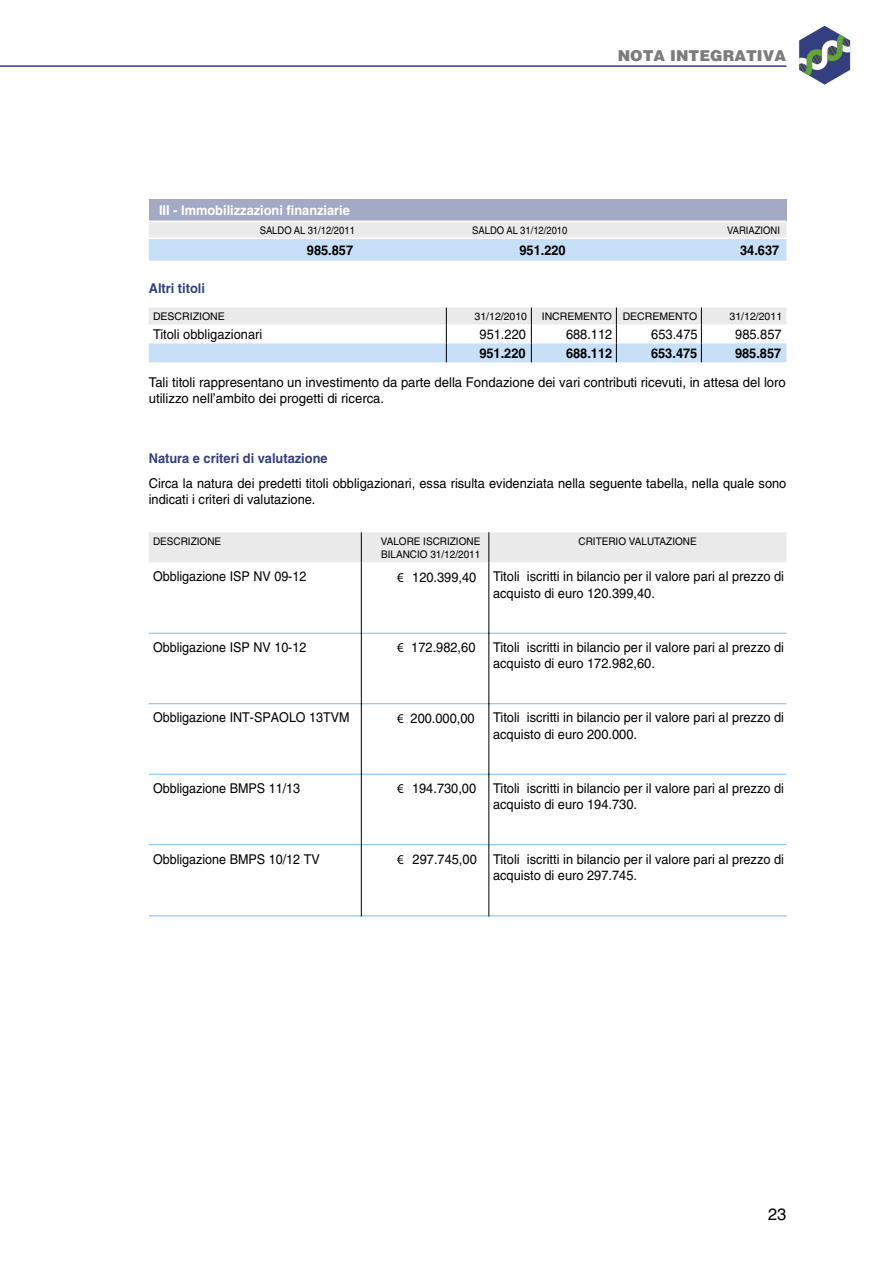
<style>
.page{position:relative;width:893px;height:1263px;background:#fff}
.page>*{position:absolute;margin:0;border:0;box-sizing:border-box;transform-origin:0 0}
.t1{font:16.5px "Helvetica";color:#000}
.t2{font:900 15px "Helvetica";color:#7c7c7c}
.t3{font:13.5px/16.5px "Helvetica";color:#000;scale:.95 1}
.t4{font:13.5px/15.5px "Helvetica";color:#000}
.t5{font:13.5px "Helvetica";color:#000;scale:.93 1}
.t6{font:700 13.5px "Helvetica";color:#000;scale:.95 1}
.t7{font:700 13.5px "Helvetica";color:#333f7f;scale:.95 1}
.t8{font:700 13.5px "Helvetica";color:#fff;scale:.95 1}
.t9{font:10.5px/13.5px "Helvetica";color:#000;scale:.95 1}
.t10{font:10.5px "Helvetica";color:#000}
.t11{font:10.5px "Helvetica";color:#000;scale:.9 1}
.s1{font-family:"Eurofont"}
</style>
<div class="page">
<div style="left:149px;top:199px;width:637px;height:22px;background:#a4a9c6"></div>
<svg style="left:149px;top:222px;width:637px;height:39px;background:#d6e4f1"></svg>
<hr style="left:149px;top:238px;width:637px;height:1px;background:#fff">
<svg style="left:149px;top:308px;width:637px;height:54px"></svg>
<div style="left:149px;top:532px;width:637px;height:30px;background:#eaeaea"></div>
<hr style="left:149px;top:633px;width:212px;height:1px;background:#79bced">
<hr style="left:362px;top:633px;width:126px;height:1px;background:#79bced">
<hr style="left:489px;top:633px;width:297px;height:1px;background:#79bced">
<hr style="left:361px;top:532px;width:1px;height:30px;background:#000">
<hr style="left:488px;top:532px;width:1px;height:30px;background:#000">
<hr style="left:361px;top:562px;width:1px;height:72px;background:#000">
<hr style="left:488px;top:562px;width:1px;height:72px;background:#000">
<svg style="left:799px;top:26px;width:51px;height:59px"></svg>
<hr style="left:0;top:65px;width:786px;height:2px;background:#333f7f">
<hr style="left:149px;top:703px;width:212px;height:1px;background:#79bced">
<hr style="left:362px;top:703px;width:126px;height:1px;background:#79bced">
<hr style="left:489px;top:703px;width:297px;height:1px;background:#79bced">
<hr style="left:361px;top:633px;width:1px;height:71px;background:#000">
<hr style="left:488px;top:633px;width:1px;height:71px;background:#000">
<hr style="left:149px;top:774px;width:212px;height:1px;background:#79bced">
<hr style="left:362px;top:774px;width:126px;height:1px;background:#79bced">
<hr style="left:489px;top:774px;width:297px;height:1px;background:#79bced">
<hr style="left:361px;top:703px;width:1px;height:72px;background:#000">
<hr style="left:488px;top:703px;width:1px;height:72px;background:#000">
<hr style="left:149px;top:844px;width:212px;height:1px;background:#79bced">
<hr style="left:362px;top:844px;width:126px;height:1px;background:#79bced">
<hr style="left:489px;top:844px;width:297px;height:1px;background:#79bced">
<hr style="left:361px;top:774px;width:1px;height:71px;background:#000">
<hr style="left:488px;top:774px;width:1px;height:71px;background:#000">
<hr style="left:149px;top:916px;width:212px;height:1px;background:#79bced">
<hr style="left:362px;top:916px;width:126px;height:1px;background:#79bced">
<hr style="left:489px;top:916px;width:297px;height:1px;background:#79bced">
<hr style="left:361px;top:845px;width:1px;height:72px;background:#000">
<hr style="left:488px;top:845px;width:1px;height:72px;background:#000">
<p class="t2" style="left:618px;top:50px;width:170px">NOTA INTEGRATIVA</p>
<p class="t8" style="left:159px;top:206px;width:202px">III - Immobilizzazioni finanziarie</p>
<p class="t11" style="left:260px;top:226px;width:107px">SALDO AL 31/12/2011</p>
<p class="t11" style="left:472px;top:226px;width:107px">SALDO AL 31/12/2010</p>
<p class="t11" style="left:727px;top:226px;width:60px">VARIAZIONI</p>
<p class="t6" style="left:307px;top:245px;width:50px">985.857</p>
<p class="t6" style="left:519px;top:245px;width:50px">951.220</p>
<p class="t6" style="left:740px;top:245px;width:43px">34.637</p>
<p class="t7" style="left:149px;top:283px;width:61px">Altri titoli</p>
<p class="t10" style="left:153px;top:312px;width:73px">DESCRIZIONE</p>
<p class="t10" style="left:474px;top:312px;width:54px">31/12/2010</p>
<p class="t10" style="left:542px;top:312px;width:157px">INCREMENTO DECREMENTO</p>
<p class="t10" style="left:730px;top:312px;width:54px">31/12/2011</p>
<p class="t3" style="left:153px;top:327px;width:116px">Titoli obbligazionari</p>
<p class="t3" style="left:480px;top:327px;width:50px">951.220</p>
<p class="t3" style="left:566px;top:327px;width:50px">688.112</p>
<p class="t3" style="left:651px;top:327px;width:50px">653.475</p>
<p class="t6" style="left:479px;top:348px;width:50px">951.220</p>
<p class="t6" style="left:566px;top:348px;width:50px">688.112</p>
<p class="t6" style="left:651px;top:348px;width:50px">653.475</p>
<p class="t4" style="left:149px;top:376px;width:638px">Tali titoli rappresentano un investimento da parte della Fondazione dei vari contributi ricevuti, in attesa del loro utilizzo nell’ambito dei progetti di ricerca.</p>
<p class="t3" style="left:735px;top:328px;width:50px">985.857</p>
<p class="t6" style="left:735px;top:348px;width:50px">985.857</p>
<p class="t7" style="left:149px;top:453px;width:190px">Natura e criteri di valutazione</p>
<p class="t3" style="left:149px;top:476px;width:673px">Circa la natura dei predetti titoli obbligazionari, essa risulta evidenziata nella seguente tabella, nella quale sono indicati i criteri di valutazione.</p>
<p class="t9" style="left:153px;top:535px;width:73px">DESCRIZIONE</p>
<p class="t9" style="left:381px;top:535px;width:106px">VALORE ISCRIZIONE<br>BILANCIO 31/12/2011</p>
<p class="t9" style="left:578px;top:535px;width:126px">CRITERIO VALUTAZIONE</p>
<p class="t5" style="left:153px;top:572px;width:166px">Obbligazione ISP NV 09-12</p>
<p class="t3" style="left:493px;top:570px;width:308px;text-indent:-96px"><span class="s1">€</span> 120.399,40 Titoli iscritti in bilancio per il valore pari al prezzo di acquisto di euro 120.399,40.</p>
<p class="t5" style="left:153px;top:642px;width:166px">Obbligazione ISP NV 10-12</p>
<p class="t3" style="left:397px;top:640px;width:84px"><span class="s1">€</span> 172.982,60</p>
<p class="t3" style="left:493px;top:640px;width:308px">Titoli iscritti in bilancio per il valore pari al prezzo di acquisto di euro 172.982,60.</p>
<p class="t5" style="left:153px;top:713px;width:213px">Obbligazione INT-SPAOLO 13TVM</p>
<p class="t3" style="left:397px;top:711px;width:83px"><span class="s1">€</span> 200.000,00</p>
<p class="t3" style="left:493px;top:711px;width:308px">Titoli iscritti in bilancio per il valore pari al prezzo di acquisto di euro 200.000.</p>
<p class="t5" style="left:153px;top:783px;width:160px">Obbligazione BMPS 11/13</p>
<p class="t3" style="left:397px;top:781px;width:85px"><span class="s1">€</span> 194.730,00</p>
<p class="t3" style="left:493px;top:781px;width:308px">Titoli iscritti in bilancio per il valore pari al prezzo di acquisto di euro 194.730.</p>
<p class="t5" style="left:153px;top:854px;width:181px">Obbligazione BMPS 10/12 TV</p>
<p class="t3" style="left:493px;top:852px;width:308px;text-indent:-96px"><span class="s1">€</span> 297.745,00 Titoli iscritti in bilancio per il valore pari al prezzo di acquisto di euro 297.745.</p>
<p class="t1" style="left:768px;top:1208px;width:20px">23</p>
</div>
